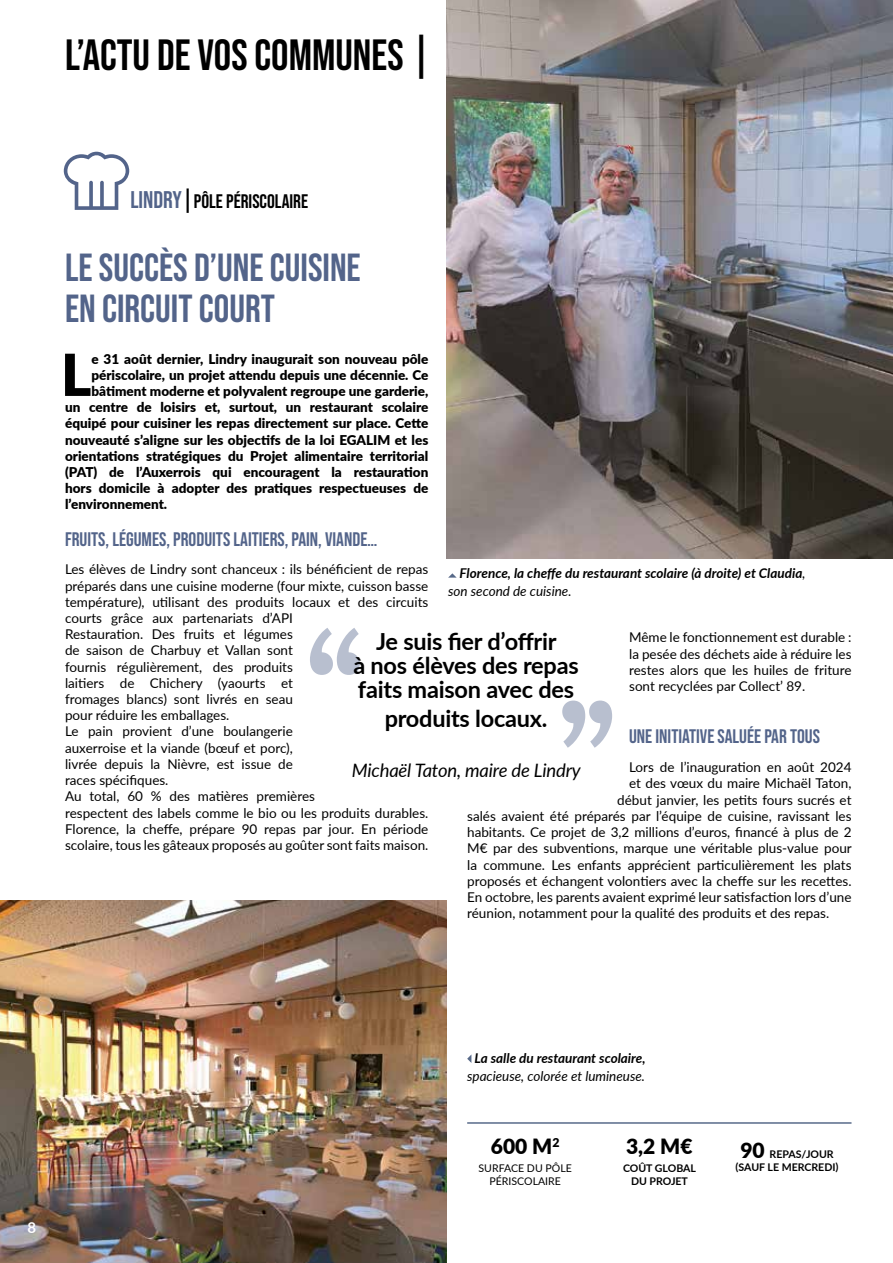
<style>
.page{position:relative;width:893px;height:1263px;background:#fff}
.page>*{position:absolute;margin:0;border:0;box-sizing:border-box;transform-origin:0 0}
.t1{font:900 58.05px "Lato";color:#000}
.t2{font:43.5px "Bebas Neue";color:#000}
.t3{font:39px/40.5px "Bebas Neue";color:#53648a}
.t4{font:700 23.55px/24px "Lato";letter-spacing:-.01em;color:#000;text-align:center}
.t5{font:900 21px "Lato";color:#000}
.t6{font:19.5px "Bebas Neue";color:#53648a}
.t7{font:19.5px "Bebas Neue";color:#000}
.t8{font:italic 18.45px "Lato";letter-spacing:-.01em;color:#000}
.t9{font:700 15px "Lato";color:#fff}
.t10{font:13.5px/16.2px "Lato";color:#000}
.t11{font:900 13.5px "Lato";color:#000}
.t12{font:italic 700 13.5px/18px "Lato";color:#000}
.t13{font:italic 13.5px "Lato";color:#000}
.t14{font:700 10.65px/13.5px "Lato";color:#000;text-align:center}
.t15{font:10.65px/13.5px "Lato";color:#000;text-align:center}
.s1{font-size:24px;color:#53648a}
.s2{font-size:24px}
.s3{font-weight:400}
.s4{font-weight:900;font-size:21px}
</style>
<div class="page">
<img style="left:0;top:900px;width:446px;height:363px">
<img style="left:447px;top:0;width:446px;height:558px">
<svg style="left:562px;top:700px;width:50px;height:48px"></svg>
<svg style="left:310px;top:628px;width:50px;height:47px"></svg>
<svg style="left:448px;top:573px;width:9px;height:5px"></svg>
<hr style="left:467px;top:1122px;width:384px;height:2px;background:#586a89">
<svg style="left:467px;top:1055px;width:4px;height:8px"></svg>
<svg style="left:64px;top:152px;width:65px;height:58px"></svg>
<h2 class="t2" style="left:65px;top:30px;width:369px">L’ACTU DE VOS COMMUNES |</h2>
<h3 class="t7" style="left:130px;top:191px;width:179px"><span class="s1">LINDRY</span><span class="s2">|</span>PÔLE PÉRISCOLAIRE</h3>
<h3 class="t3" style="left:65px;top:247px;width:297px">LE SUCCÈS D’UNE CUISINE<br>EN CIRCUIT COURT</h3>
<h1 class="t1" style="left:61px;top:331px;width:32px">L</h1>
<p class="t11" style="left:91px;top:348px;width:338px">e 31 août dernier, Lindry inaugurait son nouveau pôle</p>
<p class="t11" style="left:91px;top:365px;width:338px">périscolaire, un projet attendu depuis une décennie. Ce</p>
<p class="t11" style="left:91px;top:381px;width:338px">bâtiment moderne et polyvalent regroupe une garderie,</p>
<p class="t11" style="left:65px;top:397px;width:365px">un centre de loisirs et, surtout, un restaurant scolaire</p>
<p class="t11" style="left:65px;top:413px;width:365px">équipé pour cuisiner les repas directement sur place. Cette</p>
<p class="t11" style="left:65px;top:429px;width:365px">nouveauté s’aligne sur les objectifs de la loi EGALIM et les</p>
<p class="t11" style="left:65px;top:446px;width:365px">orientations stratégiques du Projet alimentaire territorial</p>
<p class="t11" style="left:65px;top:462px;width:365px">(PAT) de l’Auxerrois qui encouragent la restauration</p>
<p class="t11" style="left:65px;top:478px;width:365px">hors domicile à adopter des pratiques respectueuses de</p>
<p class="t11" style="left:65px;top:494px;width:104px">l’environnement.</p>
<h3 class="t6" style="left:65px;top:528px;width:314px">FRUITS, LÉGUMES, PRODUITS LAITIERS, PAIN, VIANDE…</h3>
<p class="t10" style="left:65px;top:561px;width:365px">Les élèves de Lindry sont chanceux : ils bénéficient de repas préparés dans une cuisine moderne (four mixte, cuisson basse température), utilisant des produits locaux et des circuits courts grâce aux partenariats d’API<br>Restauration. Des fruits et légumes<br>de saison de Charbuy et Vallan sont<br>fournis régulièrement, des produits<br>laitiers de Chichery (yaourts et<br>fromages blancs) sont livrés en seau<br>pour réduire les emballages.<br>Le pain provient d’une boulangerie<br>auxerroise et la viande (bœuf et porc),<br>livrée depuis la Nièvre, est issue de<br>races spécifiques.<br>Au total, 60 % des matières premières<br>respectent des labels comme le bio ou les produits durables.<br>Florence, la cheffe, prépare 90 repas par jour. En période scolaire, tous les gâteaux proposés au goûter sont faits maison.</p>
<p class="t12" style="left:448px;top:563px;width:359px;text-indent:11px">Florence, la cheffe du restaurant scolaire (à droite) et Claudia<span class="s3">, son second de cuisine.</span></p>
<h3 class="t4" style="left:353px;top:629px;width:227px">Je suis fier d’offrir<br>à nos élèves des repas faits maison avec des</h3>
<h3 class="t4" style="left:385px;top:705px;width:164px">produits locaux.</h3>
<h3 class="t8" style="left:352px;top:757px;width:230px">Michaël Taton, maire de Lindry</h3>
<p class="t10" style="left:629px;top:629px;width:224px;text-align:justify">Même le fonctionnement est durable : la pesée des déchets aide à réduire les restes alors que les huiles de friture sont recyclées par Collect’ 89.</p>
<h3 class="t6" style="left:629px;top:725px;width:192px">UNE INITIATIVE SALUÉE PAR TOUS</h3>
<p class="t10" style="left:629px;top:759px;width:224px">Lors de l’inauguration en août 2024</p>
<p class="t10" style="left:629px;top:775px;width:224px">et des vœux du maire Michaël Taton,</p>
<p class="t10" style="left:617px;top:791px;width:236px">début janvier, les petits fours sucrés et</p>
<p class="t10" style="left:467px;top:807px;width:386px">salés avaient été préparés par l’équipe de cuisine, ravissant les</p>
<p class="t10" style="left:467px;top:823px;width:386px">habitants. Ce projet de 3,2 millions d’euros, financé à plus de 2</p>
<p class="t10" style="left:467px;top:840px;width:386px">M€ par des subventions, marque une véritable plus-value pour</p>
<p class="t10" style="left:467px;top:856px;width:386px">la commune. Les enfants apprécient particulièrement les plats</p>
<p class="t10" style="left:467px;top:872px;width:386px">proposés et échangent volontiers avec la cheffe sur les recettes.</p>
<p class="t10" style="left:467px;top:888px;width:386px">En octobre, les parents avaient exprimé leur satisfaction lors d’une</p>
<p class="t10" style="left:467px;top:904px;width:363px">réunion, notamment pour la qualité des produits et des repas.</p>
<p class="t9" style="left:28px;top:1216px;width:10px">8</p>
<p class="t12" style="left:474px;top:1048px;width:173px">La salle du restaurant scolaire,</p>
<p class="t13" style="left:467px;top:1066px;width:179px">spacieuse, colorée et lumineuse.</p>
<h3 class="t5" style="left:491px;top:1131px;width:70px">600 M<sup>2</sup></h3>
<p class="t15" style="left:479px;top:1161px;width:95px">SURFACE DU PÔLE<br>PÉRISCOLAIRE</p>
<h3 class="t5" style="left:626px;top:1131px;width:68px">3,2 M€</h3>
<p class="t14" style="left:623px;top:1161px;width:75px">COÛT GLOBAL<br>DU PROJET</p>
<p class="t14" style="left:735px;top:1147px;width:105px"><span class="s4">90</span> REPAS/JOUR (SAUF LE MERCREDI)</p>
</div>
